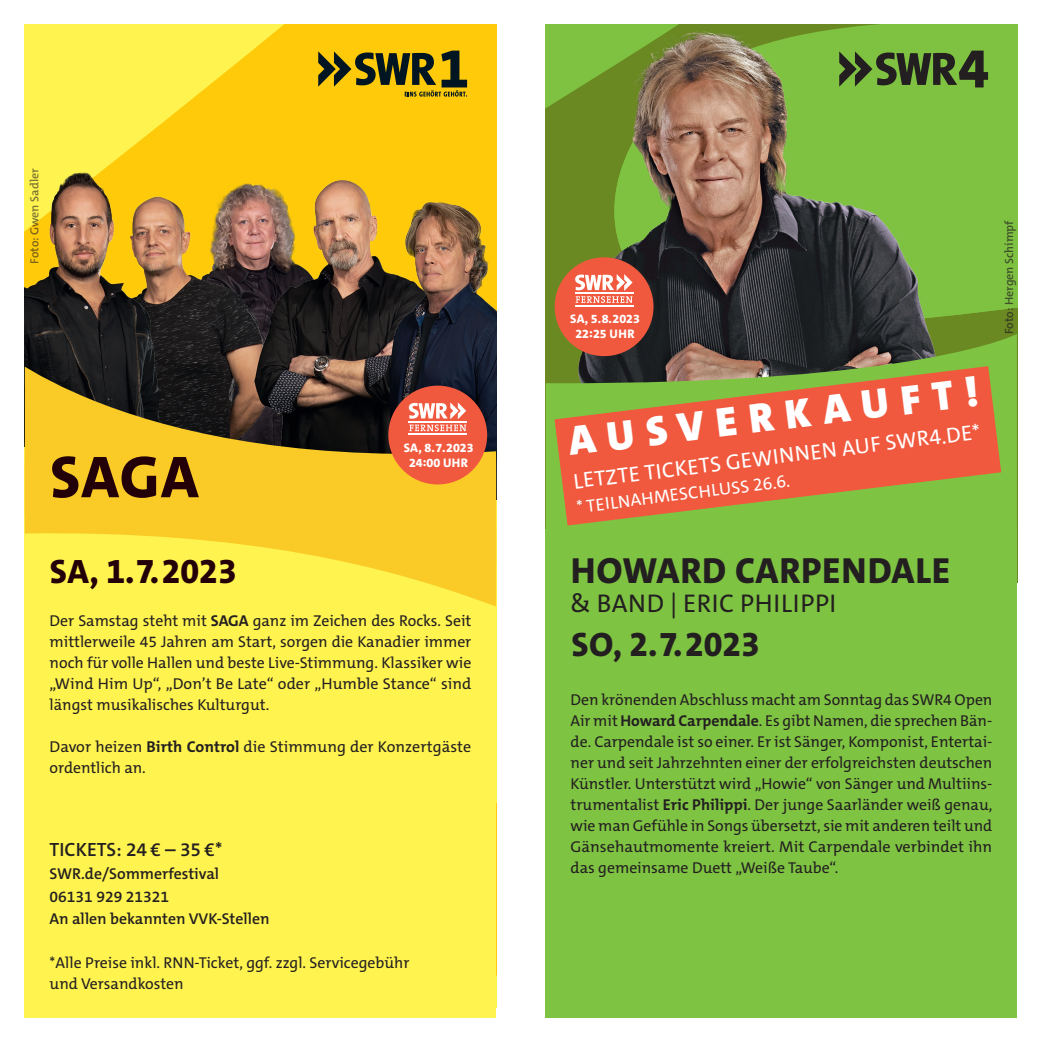
<style>
.page{position:relative;width:1042px;height:1042px;background:#fff}
.page>*{position:absolute;margin:0;border:0;box-sizing:border-box;transform-origin:0 0}
.t1{font:800 59.68px "The Mix C5";color:#230007}
.t2{font:900 41.65px "The Mix C5";color:#fff}
.t3{font:800 36.57px "The Mix C5";letter-spacing:.02em;color:#231f20}
.t4{font:800 33.95px "The Mix C5";color:#230007}
.t5{font:800 33.95px "The Mix C5";color:#231f20}
.t6{font:25.72px "The Mix C5";letter-spacing:.02em;color:#231f20}
.t7{font:21.53px "The Mix C5";color:#fff}
.t8{font:600 19.25px "The Mix C5";color:#231f20}
.t9{font:17.5px "The Mix C5";color:#fff}
.t10{font:15.75px/21px "The Mix C5";color:#231f20;text-align:justify}
.t11{font:600 15.75px/22.8px "The Mix C5";color:#231f20}
.t12{font:800 12.42px/15px "The Mix C5 s";color:#fff;text-align:center}
.t13{font:600 11.9px "The Mix C5";color:#231f20}
.s1{font-weight:700}
</style>
<div class="page">
<svg style="left:25px;top:25px;width:471px;height:143px;fill:#feca0a"></svg>
<div style="left:25px;top:606px;width:471px;height:70px;background:#fff34f"></div>
<img style="left:158px;top:168px;width:232px;height:172px">
<img style="left:25px;top:168px;width:133px;height:172px">
<img style="left:390px;top:168px;width:106px;height:172px">
<svg style="left:25px;top:565px;width:471px;height:41px;fill:#fff34f"></svg>
<svg style="left:25px;top:340px;width:471px;height:225px;fill:#facb27"></svg>
<svg style="left:318px;top:51px;width:149px;height:46px"></svg>
<div style="left:25px;top:676px;width:471px;height:341px;background:#fff34f"></div>
<div style="left:388px;top:386px;width:99px;height:98px;background:#f0593e;border-radius:50%"></div>
<svg style="left:409px;top:402px;width:57px;height:29px"></svg>
<hr style="left:409px;top:421px;width:58px;height:1px;background:#fff">
<hr style="left:409px;top:434px;width:58px;height:1px;background:#fff">
<svg style="left:955px;top:87px;width:62px;height:244px;fill:#7fc241"></svg>
<svg style="left:955px;top:25px;width:62px;height:62px"></svg>
<img style="left:553px;top:25px;width:402px;height:309px">
<svg style="left:546px;top:334px;width:471px;height:195px"></svg>
<div style="left:546px;top:529px;width:471px;height:488px;background:#7fc343"></div>
<div style="left:555px;top:257px;width:98px;height:99px;background:#f0593e;border-radius:50%"></div>
<svg style="left:575px;top:274px;width:57px;height:29px"></svg>
<hr style="left:575px;top:293px;width:58px;height:1px;background:#fff">
<hr style="left:575px;top:305px;width:58px;height:1px;background:#fff">
<svg style="left:554px;top:366px;width:447px;height:159px;fill:#f0593e"></svg>
<p class="t13" style="left:27px;top:264px;width:97px;rotate:-90deg">Foto: Gwen Sadler</p>
<h1 class="t1" style="left:50px;top:439px;width:150px">SAGA</h1>
<p class="t12" style="left:404px;top:440px;width:71px">SA, 8.7.2023<br>24:00 UHR</p>
<h3 class="t4" style="left:50px;top:550px;width:188px">SA, 1.7.2023</h3>
<p class="t10" style="left:50px;top:610px;width:423px">Der Samstag steht mit <span class="s1">SAGA</span> ganz im Zeichen des Rocks. Seit mittlerweile 45 Jahren am Start, sorgen die Kanadier immer noch für volle Hallen und beste Live-Stimmung. Klassiker wie „Wind Him Up“, „Don’t Be Late“ oder „Humble Stance“ sind längst musikalisches Kulturgut.</p>
<p class="t10" style="left:50px;top:736px;width:423px">Davor heizen <span class="s1">Birth Control</span> die Stimmung der Konzertgäste ordentlich an.</p>
<p class="t8" style="left:50px;top:837px;width:174px">TICKETS: 24 € – 35 €*</p>
<p class="t11" style="left:50px;top:862px;width:221px">SWR.de/Sommerfestival<br>06131 929 21321<br>An allen bekannten VVK-Stellen</p>
<p class="t10" style="left:50px;top:952px;width:361px">*Alle Preise inkl. RNN-Ticket, ggf. zzgl. Servicegebühr und Versandkosten</p>
<p class="t12" style="left:570px;top:312px;width:71px">SA, 5.8.2023<br>22:25 UHR</p>
<h2 class="t2" style="left:566px;top:415px;width:414px;rotate:-7deg">AUSVERKAUFT!</h2>
<h3 class="t7" style="left:572px;top:468px;width:411px;rotate:-7deg">LETZTE TICKETS GEWINNEN AUF SWR4.DE*</h3>
<p class="t9" style="left:575px;top:496px;width:216px;rotate:-7deg">* TEILNAHMESCHLUSS 26.6.</p>
<p class="t13" style="left:1001px;top:334px;width:115px;rotate:-90deg">Foto: Hergen Schimpf</p>
<h3 class="t3" style="left:571px;top:547px;width:381px">HOWARD CARPENDALE</h3>
<h3 class="t6" style="left:570px;top:587px;width:267px">&amp; BAND | ERIC PHILIPPI</h3>
<h3 class="t5" style="left:571px;top:623px;width:190px">SO, 2.7.2023</h3>
<p class="t10" style="left:570px;top:689px;width:423px">Den krönenden Abschluss macht am Sonntag das SWR4 Open Air mit <span class="s1">Howard Carpendale</span>. Es gibt Namen, die sprechen Bän&shy;de. Carpendale ist so einer. Er ist Sänger, Komponist, Entertai&shy;ner und seit Jahrzehnten einer der erfolgreichsten deutschen Künstler. Unterstützt wird „Howie“ von Sänger und Multiins&shy;trumentalist <span class="s1">Eric Philippi</span>. Der junge Saarländer weiß genau, wie man Gefühle in Songs übersetzt, sie mit anderen teilt und Gänsehautmomente kreiert. Mit Carpendale verbindet ihn das gemeinsame Duett „Weiße Taube“.</p>
</div>
